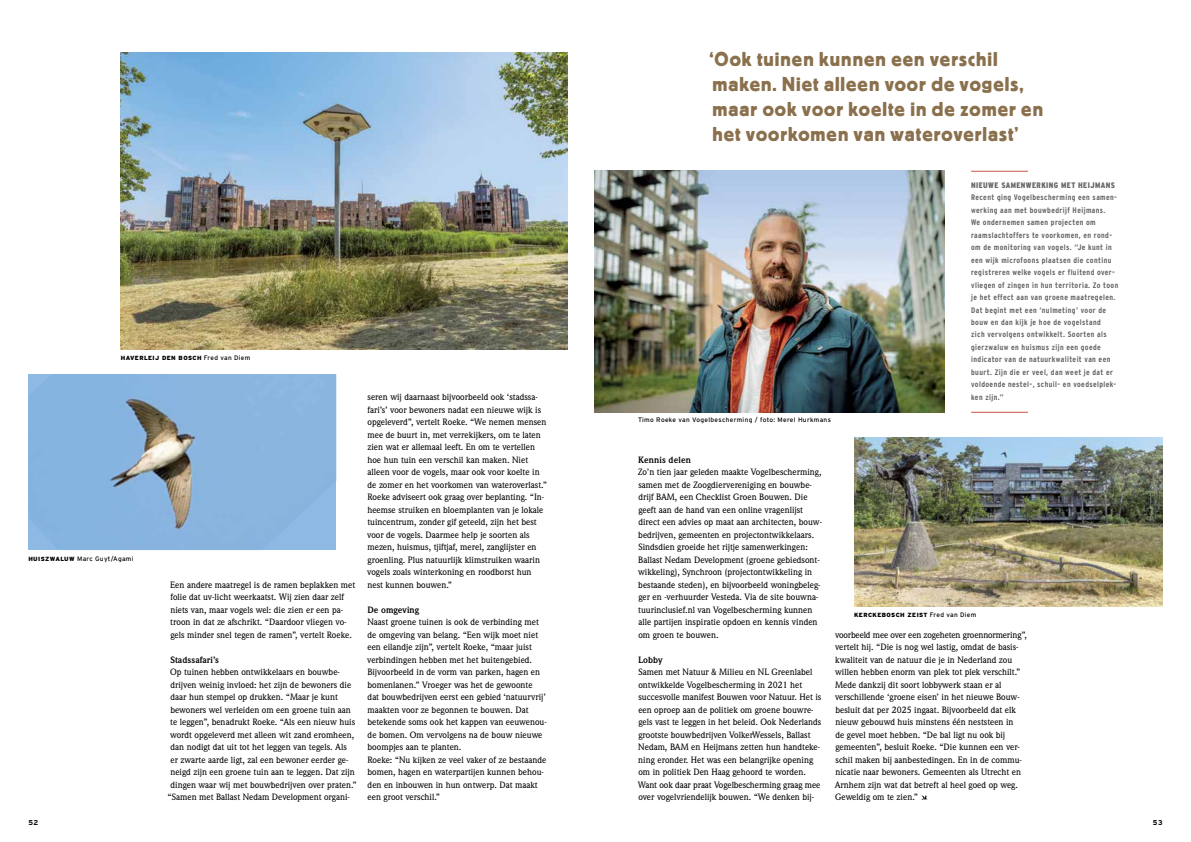
<style>
.page{position:relative;width:1191px;height:842px;background:#fff}
.page>*{position:absolute;margin:0;border:0;box-sizing:border-box;transform-origin:0 0}
.t1{font:20px/25px "Block BE";letter-spacing:.05em;color:#8a704c}
.t2{font:500 9px/12.5px "Weidemann ITC Pro";color:#000}
.t3{font:700 9px "Weidemann ITC Pro";letter-spacing:.01em;color:#000}
.t4{font:700 condensed 8px/12.5px "Interstate";letter-spacing:.05em;color:#636466}
.t5{font:900 condensed 8px "Interstate";letter-spacing:.05em;color:#636466}
.t6{font:700 7px "Interstate";color:#000}
.t7{font:6.5px "Interstate";letter-spacing:.05em;color:#000}
.t8{font:900 6px "Interstate";letter-spacing:.07em;color:#000}
.s1{font-weight:400;font-size:6.5px}
.s2{font-weight:900;font-size:6px}
</style>
<div class="page">
<img style="left:595px;top:171px;width:349px;height:242px">
<img style="left:120px;top:53px;width:447px;height:296px">
<img style="left:28px;top:374px;width:308px;height:176px">
<hr style="left:971px;top:171px;width:56px;height:1px;background:#ca5348">
<hr style="left:971px;top:412px;width:56px;height:1px;background:#ca5348">
<img style="left:854px;top:438px;width:308px;height:168px">
<svg style="left:921px;top:795px;width:6px;height:5px"></svg>
<p class="t8" style="left:121px;top:354px;width:131px">HAVERLEIJ DEN BOSCH <span class="s1">Fred van Diem</span></p>
<p class="t7" style="left:28px;top:555px;width:107px"><span class="s2">HUISZWALUW</span> Marc Guyt/Agami</p>
<p class="t2" style="left:170px;top:578px;width:186px">Een andere maatregel is de ramen beplakken met folie dat uv-licht weerkaatst. Wij zien daar zelf niets van, maar vogels wel: die zien er een pa&shy;troon in dat ze afschrikt. “Daardoor vliegen vo&shy;gels minder snel tegen de ramen”, vertelt Roeke.</p>
<p class="t3" style="left:170px;top:654px;width:50px">Stadssafari’s</p>
<p class="t2" style="left:170px;top:666px;width:171px">Op tuinen hebben ontwikkelaars en bouwbe-</p>
<p class="t2" style="left:170px;top:678px;width:182px">drijven weinig invloed: het zijn de bewoners die</p>
<p class="t2" style="left:170px;top:691px;width:169px">daar hun stempel op drukken. “Maar je kunt</p>
<p class="t2" style="left:170px;top:703px;width:182px">bewoners wel verleiden om een groene tuin aan</p>
<p class="t2" style="left:170px;top:716px;width:186px">te leggen”, benadrukt Roeke. “Als een nieuw huis</p>
<p class="t2" style="left:170px;top:728px;width:186px">wordt opgeleverd met alleen wit zand eromheen,</p>
<p class="t2" style="left:170px;top:741px;width:178px">dan nodigt dat uit tot het leggen van tegels. Als</p>
<p class="t2" style="left:170px;top:753px;width:179px">er zwarte aarde ligt, zal een bewoner eerder ge-</p>
<p class="t2" style="left:170px;top:766px;width:186px">neigd zijn een groene tuin aan te leggen. Dat zijn</p>
<p class="t2" style="left:170px;top:778px;width:188px">dingen waar wij met bouwbedrijven over praten.”</p>
<p class="t2" style="left:167px;top:791px;width:184px">“Samen met Ballast Nedam Development organi-</p>
<p class="t2" style="left:367px;top:391px;width:181px">seren wij daarnaast bijvoorbeeld ook ‘stadssa&shy;fari’s’ voor bewoners nadat een nieuwe wijk is opgeleverd”, vertelt Roeke. “We nemen mensen mee de buurt in, met verrekijkers, om te laten zien wat er allemaal leeft. En om te vertellen hoe hun tuin een verschil kan maken. Niet alleen voor de vogels, maar ook voor koelte in de zomer en het voorkomen van wateroverlast.” Roeke adviseert ook graag over beplanting. “In&shy;heemse struiken en bloemplanten van je lokale tuincentrum, zonder gif geteeld, zijn het best voor de vogels. Daarmee help je soorten als mezen, huismus, tjiftjaf, merel, zanglijster en groenling. Plus natuurlijk klimstruiken waarin vogels zoals winterkoning en roodborst hun nest kunnen bouwen.”</p>
<p class="t3" style="left:367px;top:604px;width:53px">De omgeving</p>
<p class="t2" style="left:367px;top:616px;width:181px">Naast groene tuinen is ook de verbinding met de omgeving van belang. “Een wijk moet niet een eilandje zijn”, vertelt Roeke, “maar juist verbindingen hebben met het buitengebied.<br>Bijvoorbeeld in de vorm van parken, hagen en bomenlanen.” Vroeger was het de gewoonte<br>dat bouwbedrijven eerst een gebied ‘natuurvrij’ maakten voor ze begonnen te bouwen. Dat betekende soms ook het kappen van eeuwenou&shy;de bomen. Om vervolgens na de bouw nieuwe boompjes aan te planten.<br>Roeke: “Nu kijken ze veel vaker of ze bestaande bomen, hagen en waterpartijen kunnen behou&shy;den en inbouwen in hun ontwerp. Dat maakt een groot verschil.”</p>
<h1 class="t1" style="left:709px;top:46px;width:335px">‘Ook tuinen kunnen een verschil maken. Niet alleen voor de vogels, maar ook voor koelte in de zomer en het voorkomen van wateroverlast’</h1>
<p class="t7" style="left:638px;top:416px;width:194px">Timo Roeke van Vogelbescherming / foto: Merel Hurkmans</p>
<p class="t5" style="left:971px;top:180px;width:145px">NIEUWE SAMENWERKING MET HEIJMANS</p>
<p class="t4" style="left:971px;top:191px;width:149px">Recent ging Vogelbescherming een samen&shy;werking aan met bouwbedrijf Heijmans.<br>We ondernemen samen projecten om raamslachtoffers te voorkomen, en rond&shy;om de monitoring van vogels. “Je kunt in een wijk microfoons plaatsen die continu registreren welke vogels er fluitend over&shy;vliegen of zingen in hun territoria. Zo toon je het effect aan van groene maatregelen.<br>Dat begint met een ‘nulmeting’ voor de bouw en dan kijk je hoe de vogelstand<br>zich vervolgens ontwikkelt. Soorten als gierzwaluw en huismus zijn een goede indicator van de natuurkwaliteit van een buurt. Zijn die er veel, dan weet je dat er voldoende nestel-, schuil- en voedselplek&shy;ken zijn.”</p>
<p class="t3" style="left:638px;top:454px;width:54px">Kennis delen</p>
<p class="t2" style="left:638px;top:466px;width:186px">Zo’n tien jaar geleden maakte Vogelbescherming, samen met de Zoogdiervereniging en bouwbe&shy;drijf BAM, een Checklist Groen Bouwen. Die geeft aan de hand van een online vragenlijst direct een advies op maat aan architecten, bouw&shy;bedrijven, gemeenten en projectontwikkelaars.<br>Sindsdien groeide het rijtje samenwerkingen:<br>Ballast Nedam Development (groene gebiedsont&shy;wikkeling), Synchroon (projectontwikkeling in bestaande steden), en bijvoorbeeld woningbeleg&shy;ger en -verhuurder Vesteda. Via de site bouwna&shy;tuurinclusief.nl van Vogelbescherming kunnen alle partijen inspiratie opdoen en kennis vinden om groen te bouwen.</p>
<p class="t3" style="left:638px;top:654px;width:26px">Lobby</p>
<p class="t2" style="left:637px;top:666px;width:185px">Samen met Natuur &amp; Milieu en NL Greenlabel ontwikkelde Vogelbescherming in 2021 het succesvolle manifest Bouwen voor Natuur. Het is een oproep aan de politiek om groene bouwre&shy;gels vast te leggen in het beleid. Ook Nederlands grootste bouwbedrijven VolkerWessels, Ballast Nedam, BAM en Heijmans zetten hun handteke&shy;ning eronder. Het was een belangrijke opening om in politiek Den Haag gehoord te worden.<br>Want ook daar praat Vogelbescherming graag mee over vogelvriendelijk bouwen. “We denken bij-</p>
<p class="t8" style="left:854px;top:612px;width:124px">KERCKEBOSCH ZEIST <span class="s1">Fred van Diem</span></p>
<p class="t2" style="left:834px;top:628px;width:194px">voorbeeld mee over een zogeheten groennormering”, vertelt hij. “Die is nog wel lastig, omdat de basis&shy;kwaliteit van de natuur die je in Nederland zou willen hebben enorm van plek tot plek verschilt.” Mede dankzij dit soort lobbywerk staan er al verschillende ‘groene eisen’ in het nieuwe Bouw&shy;besluit dat per 2025 ingaat. Bijvoorbeeld dat elk nieuw gebouwd huis minstens één neststeen in<br>de gevel moet hebben. “De bal ligt nu ook bij gemeenten”, besluit Roeke. “Die kunnen een ver&shy;schil maken bij aanbestedingen. En in de commu&shy;nicatie naar bewoners. Gemeenten als Utrecht en Arnhem zijn wat dat betreft al heel goed op weg.<br>Geweldig om te zien.”</p>
<p class="t6" style="left:28px;top:819px;width:11px">52</p>
<p class="t6" style="left:1152px;top:819px;width:11px">53</p>
</div>
